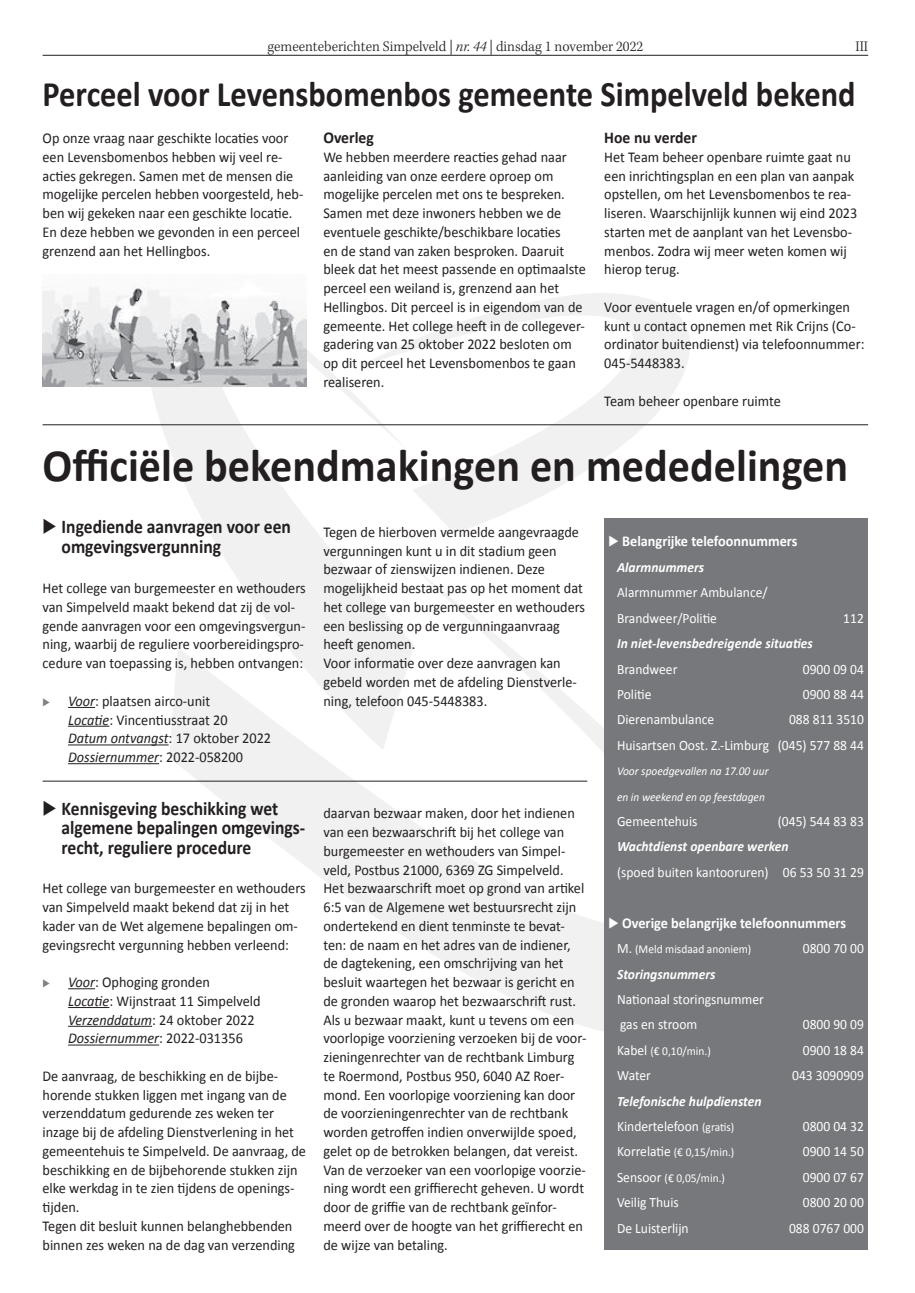
<style>
.page{position:relative;width:915px;height:1293px;background:#fff}
.page>*{position:absolute;margin:0;border:0;box-sizing:border-box;transform-origin:0 0}
.t1{font:700 46.5px "Calibri";color:#231f20;scale:.95 1}
.t2{font:700 36px "Calibri";color:#231f20;scale:.9 1}
.t3{font:700 19.5px/19.5px "Calibri";color:#231f20;scale:.9 1}
.t4{font:700 16.5px "Calibri";color:#231f20;scale:.95 1}
.t5{font:15px/18.8px "Calibri";color:#231f20;scale:.95 1}
.t6{font:300 15px "Kepler Std";color:#231f20}
.t7{font:700 15px "Calibri";color:#fff;scale:.95 1}
.t8{font:300 15px "Kepler Std";color:#231f20;scale:.95 1}
.t9{font:14.25px/25.3px "Calibri";color:#fff;scale:.95 1}
.t10{font:italic 700 14.25px/25.3px "Calibri";color:#fff;scale:.95 1}
.t11{font:12px "Calibri";color:#fff;scale:.95 1}
.t12{font:italic 12px/25.3px "Calibri";color:#fff;scale:.95 1}
.s1{font-size:15.75px}
.s2{font-weight:500}
.s3{font-style:italic}
.s4{font-family:"European Pi Three";font-weight:400}
.s5{font-family:"European Pi Three";font-size:10.5px;color:#808285}
.s6{font-family:"European Pi Three";font-weight:400;font-size:14.25px}
.s7{font-size:14.25px}
.s8{font-weight:400;font-style:normal}
.s9{font-weight:400;font-style:normal;font-size:12px}
</style>
<div class="page">
<hr style="left:43px;top:55px;width:824px;height:1px;background:#231f20">
<svg style="left:169px;top:569px;width:435px;height:462px"></svg>
<svg style="left:145px;top:319px;width:269px;height:431px"></svg>
<svg style="left:357px;top:293px;width:333px;height:240px"></svg>
<div style="left:604px;top:518px;width:263px;height:731px;background:#76787b"></div>
<svg style="left:68px;top:707px;width:27px;height:1px"></svg>
<hr style="left:68px;top:725px;width:41px;height:1px;background:#231f20">
<hr style="left:68px;top:744px;width:100px;height:1px;background:#231f20">
<hr style="left:68px;top:763px;width:91px;height:1px;background:#231f20">
<img style="left:43px;top:283px;width:263px;height:104px">
<hr style="left:43px;top:424px;width:824px;height:1px;background:#231f20">
<svg style="left:68px;top:988px;width:27px;height:1px"></svg>
<hr style="left:68px;top:1007px;width:41px;height:1px;background:#231f20">
<hr style="left:68px;top:1025px;width:84px;height:1px;background:#231f20">
<hr style="left:68px;top:1044px;width:91px;height:1px;background:#231f20">
<hr style="left:43px;top:781px;width:544px;height:1px;background:#231f20">
<p class="t6" style="left:267px;top:38px;width:187px">gem nteberichten Simpelveld |</p>
<p class="t6" style="left:489px;top:38px;width:155px">| dinsdag 1 november 2022</p>
<p class="t8" style="left:853px;top:38px;width:16px"><span class="s1">11</span>III</p>
<p class="t6" style="left:283px;top:38px;width:345px">weekblad <span class="s2">d’r Troebadoer</span> | <span class="s3">nr. 44nr. 44</span>| dinsdag 1 november 2022</p>
<h2 class="t2" style="left:43px;top:71px;width:904px">Perceel voor Levensbomenbos gemeente Simpelveld bekend</h2>
<p class="t5" style="left:43px;top:129px;width:276px">Op onze vraag naar geschikte locaties voor een Levensbomenbos hebben wij veel re&shy;acties gekregen. Samen met de mensen die mogelijke percelen hebben voorgesteld, heb&shy;ben wij gekeken naar een geschikte locatie.<br>En deze hebben we gevonden in een perceel grenzend aan het Hellingbos.</p>
<p class="t4" style="left:323px;top:127px;width:55px">Overleg</p>
<p class="t5" style="left:323px;top:147px;width:278px">We hebben meerdere reacties gehad naar aanleiding van onze eerdere oproep om mogelijke percelen met ons te bespreken.<br>Samen met deze inwoners hebben we de eventuele geschikte/beschikbare locaties<br>en de stand van zaken besproken. Daaruit bleek dat het meest passende en optimaalste perceel een weiland is, grenzend aan het Hellingbos. Dit perceel is in eigendom van de gemeente. Het college heeft in de collegever&shy;gadering van 25 oktober 2022 besloten om op dit perceel het Levensbomenbos te gaan realiseren.</p>
<p class="t4" style="left:604px;top:127px;width:99px">Hoe nu verder</p>
<p class="t5" style="left:604px;top:147px;width:268px">Het Team beheer openbare ruimte gaat nu een inrichtingsplan en een plan van aanpak opstellen, om het Levensbomenbos te rea&shy;liseren. Waarschijnlijk kunnen wij eind 2023 starten met de aanplant van het Levensbo&shy;menbos. Zodra wij meer weten komen wij hierop terug.</p>
<p class="t5" style="left:604px;top:297px;width:275px">Voor eventuele vragen en/of opmerkingen kunt u contact opnemen met Rik Crijns (Co&shy;ordinator buitendienst) via telefoonnummer:<br>045-5448383.</p>
<p class="t5" style="left:604px;top:391px;width:187px">Team beheer openbare ruimte</p>
<h1 class="t1" style="left:43px;top:435px;width:849px">Officiële bekendmakingen en mededelingen</h1>
<h3 class="t3" style="left:62px;top:517px;width:256px;text-indent:-19px"><span class="s4">E</span> Ingediende aanvragen voor een omgevingsvergunning</h3>
<p class="t5" style="left:43px;top:579px;width:278px">Het college van burgemeester en wethouders van Simpelveld maakt bekend dat zij de vol&shy;gende aanvragen voor een omgevingsvergun&shy;ning, waarbij de reguliere voorbereidingspro&shy;cedure van toepassing is, hebben ontvangen:</p>
<p class="t5" style="left:68px;top:691px;width:215px;text-indent:-26px"><span class="s5">E</span> <span class="s3">Voor</span>: plaatsen airco-unit<br><span class="s3">Locatie</span>: Vincentiusstraat 20<br><span class="s3">Datum ontvangst</span>: 17 oktober 2022<br><span class="s3">Dossiernummer</span>: 2022-058200</p>
<p class="t5" style="left:323px;top:522px;width:277px">Tegen de hierboven vermelde aangevraagde vergunningen kunt u in dit stadium geen bezwaar of zienswijzen indienen. Deze mogelijkheid bestaat pas op het moment dat het college van burgemeester en wethouders een beslissing op de vergunningaanvraag heeft genomen.<br>Voor informatie over deze aanvragen kan gebeld worden met de afdeling Dienstverle&shy;ning, telefoon 045-5448383.</p>
<p class="t7" style="left:608px;top:532px;width:200px"><span class="s6">E</span> Belangrijke telefoonnummers</p>
<p class="t10" style="left:617px;top:554px;width:93px">Alarmnummers</p>
<p class="t9" style="left:617px;top:580px;width:160px">Alarmnummer Ambulance/<br>Brandweer/Politie</p>
<p class="t9" style="left:843px;top:605px;width:23px">112</p>
<p class="t10" style="left:617px;top:631px;width:207px">In niet-levensbedreigende situaties</p>
<p class="t9" style="left:617px;top:656px;width:65px">Brandweer</p>
<p class="t9" style="left:802px;top:656px;width:66px">0900 09 04</p>
<p class="t9" style="left:617px;top:681px;width:38px">Politie</p>
<p class="t9" style="left:802px;top:681px;width:66px">0900 88 44</p>
<p class="t9" style="left:617px;top:707px;width:104px">Dierenambulance</p>
<p class="t9" style="left:617px;top:707px;width:261px;text-align:right">088 811 3510<br>Huisartsen Oost. Z.-Limburg (045) 577 88 44</p>
<p class="t12" style="left:617px;top:758px;width:161px">Voor spoedgevallen na 17.00 uur en in weekend en op feestdagen</p>
<p class="t9" style="left:617px;top:808px;width:86px">Gemeentehuis</p>
<p class="t9" style="left:777px;top:808px;width:92px">(045) 544 83 83</p>
<p class="t10" style="left:617px;top:834px;width:182px">Wachtdienst openbare werken</p>
<p class="t9" style="left:617px;top:859px;width:261px">(spoed buiten kantooruren) 06 53 50 31 29</p>
<p class="t7" style="left:608px;top:913px;width:251px"><span class="s6">E</span> Overige belangrijke telefoonnummers</p>
<p class="t11" style="left:617px;top:941px;width:143px"><span class="s7">M.</span> (Meld misdaad anoniem)</p>
<p class="t9" style="left:802px;top:935px;width:66px">0800 70 00</p>
<p class="t10" style="left:617px;top:961px;width:105px">Storingsnummers</p>
<p class="t9" style="left:617px;top:986px;width:156px">Nationaal storingsnummer gas en stroom</p>
<h3 class="t3" style="left:62px;top:798px;width:272px;text-indent:-19px"><span class="s4">E</span> Kennisgeving beschikking wet algemene bepalingen omgevings&shy;recht, reguliere procedure</h3>
<p class="t5" style="left:43px;top:879px;width:278px">Het college van burgemeester en wethouders van Simpelveld maakt bekend dat zij in het kader van de Wet algemene bepalingen om&shy;gevingsrecht vergunning hebben verleend:</p>
<p class="t5" style="left:68px;top:972px;width:204px;text-indent:-26px"><span class="s5">E</span> <span class="s3">Voor</span>: Ophoging gronden<br><span class="s3">Locatie</span>: Wijnstraat 11 Simpelveld<br><span class="s3">Verzenddatum</span>: 24 oktober 2022<br><span class="s3">Dossiernummer</span>: 2022-031356</p>
<p class="t5" style="left:43px;top:1066px;width:279px">De aanvraag, de beschikking en de bijbe&shy;horende stukken liggen met ingang van de verzenddatum gedurende zes weken ter inzage bij de afdeling Dienstverlening in het gemeentehuis te Simpelveld. De aanvraag, de beschikking en de bijbehorende stukken zijn elke werkdag in te zien tijdens de openings&shy;tijden.<br>Tegen dit besluit kunnen belanghebbenden binnen zes weken na de dag van verzending</p>
<p class="t5" style="left:323px;top:804px;width:278px">daarvan bezwaar maken, door het indienen van een bezwaarschrift bij het college van burgemeester en wethouders van Simpel&shy;veld, Postbus 21000, 6369 ZG Simpelveld.<br>Het bezwaarschrift moet op grond van artikel 6:5 van de Algemene wet bestuursrecht zijn ondertekend en dient tenminste te bevat&shy;ten: de naam en het adres van de indiener, de dagtekening, een omschrijving van het besluit waartegen het bezwaar is gericht en de gronden waarop het bezwaarschrift rust.<br>Als u bezwaar maakt, kunt u tevens om een voorlopige voorziening verzoeken bij de voor&shy;zieningenrechter van de rechtbank Limburg te Roermond, Postbus 950, 6040 AZ Roer&shy;mond. Een voorlopige voorziening kan door de voorzieningenrechter van de rechtbank worden getroffen indien onverwijlde spoed, gelet op de betrokken belangen, dat vereist.<br>Van de verzoeker van een voorlopige voorzie&shy;ning wordt een griffierecht geheven. U wordt door de griffie van de rechtbank geïnfor&shy;meerd over de hoogte van het griffierecht en de wijze van betaling.</p>
<p class="t9" style="left:802px;top:1012px;width:66px">0800 90 09</p>
<p class="t11" style="left:617px;top:1043px;width:100px"><span class="s7">Kabel</span> (€ 0,10/min.)</p>
<p class="t9" style="left:802px;top:1037px;width:66px">0900 18 84</p>
<p class="t9" style="left:617px;top:1062px;width:37px">Water</p>
<p class="t9" style="left:791px;top:1062px;width:77px">043 3090909</p>
<p class="t10" style="left:617px;top:1088px;width:153px">Telefonische hulpdiensten<br><span class="s8">Kindertelefoon</span> <span class="s9">(gratis)</span></p>
<p class="t9" style="left:802px;top:1113px;width:66px">0800 04 32</p>
<p class="t11" style="left:617px;top:1144px;width:125px"><span class="s7">Korrelatie</span> (€ 0,15/min.)</p>
<p class="t9" style="left:802px;top:1139px;width:66px">0900 14 50</p>
<p class="t11" style="left:617px;top:1170px;width:115px"><span class="s7">Sensoor</span> (€ 0,05/min.)</p>
<p class="t9" style="left:802px;top:1164px;width:66px">0900 07 67</p>
<p class="t9" style="left:617px;top:1190px;width:66px">Veilig Thuis</p>
<p class="t9" style="left:802px;top:1190px;width:66px">0800 20 00</p>
<p class="t9" style="left:617px;top:1215px;width:77px">De Luisterlijn</p>
<p class="t9" style="left:788px;top:1215px;width:80px">088 0767 000</p>
</div>
